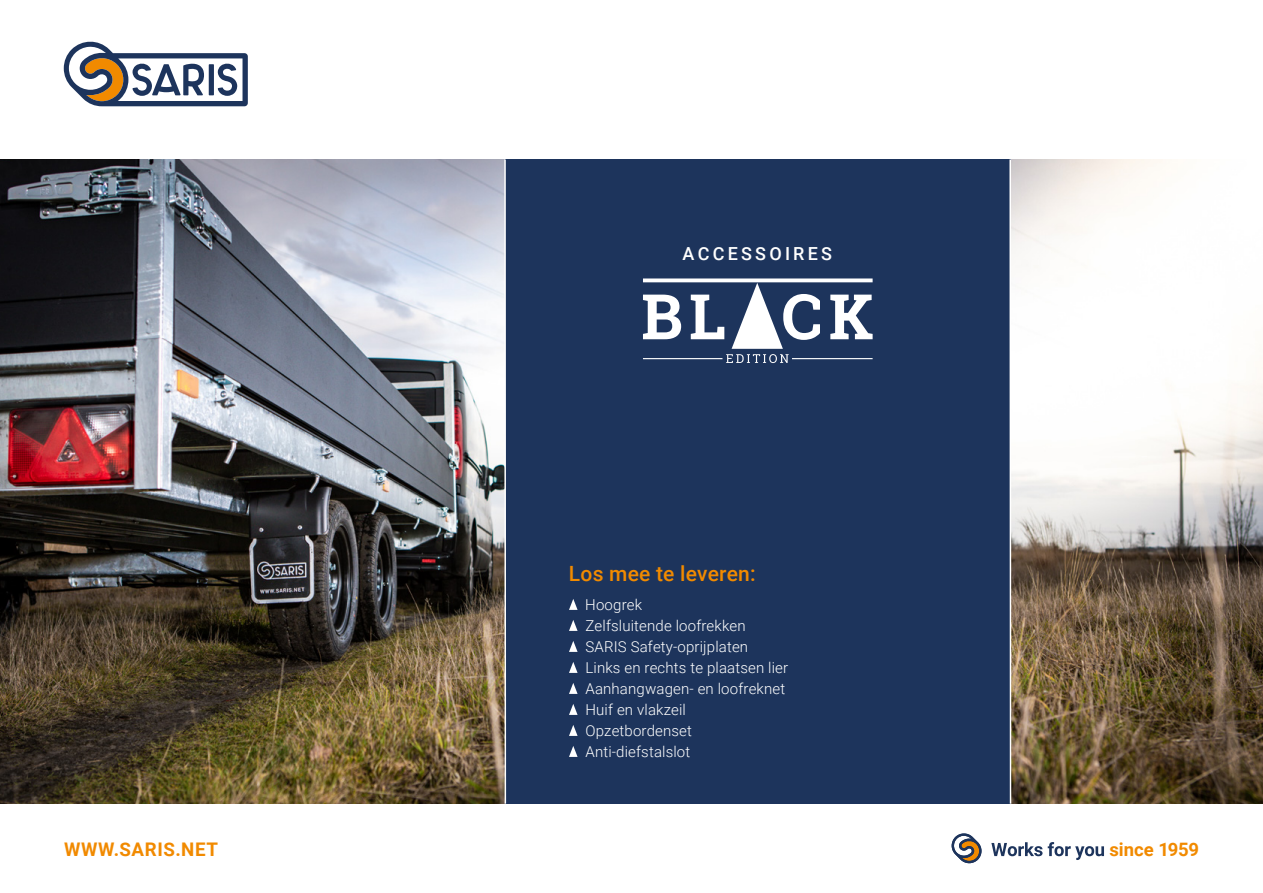
<style>
.page{position:relative;width:1263px;height:893px;background:#fff}
.page>*{position:absolute;margin:0;border:0;box-sizing:border-box;transform-origin:0 0}
.t1{font:500 21px "Roboto";letter-spacing:.01em;color:#f18a00}
.t2{font:700 18.75px "Roboto";letter-spacing:.035em;color:#f18a00}
.t3{font:700 18.45px "Roboto";color:#f18a00}
.t4{font:500 18px "Roboto";letter-spacing:.18em;color:#fff}
.t5{font:300 15px/21px "Roboto";letter-spacing:.01em;color:#fff}
</style>
<div class="page">
<svg style="left:64px;top:42px;width:184px;height:64px"></svg>
<svg style="left:991px;top:842px;width:51px;height:14px"></svg>
<svg style="left:1048px;top:842px;width:56px;height:18px"></svg>
<svg style="left:952px;top:833px;width:29px;height:30px"></svg>
<img style="left:0;top:159px;width:504px;height:645px">
<img style="left:1011px;top:159px;width:252px;height:645px">
<div style="left:505px;top:159px;width:505px;height:645px;background:#1d345c"></div>
<svg style="left:643px;top:278px;width:230px;height:4px"></svg>
<svg style="left:643px;top:283px;width:230px;height:80px"></svg>
<svg style="left:569px;top:599px;width:9px;height:11px"></svg>
<svg style="left:569px;top:620px;width:9px;height:11px"></svg>
<svg style="left:569px;top:641px;width:9px;height:11px"></svg>
<svg style="left:569px;top:662px;width:9px;height:11px"></svg>
<svg style="left:569px;top:683px;width:9px;height:11px"></svg>
<svg style="left:569px;top:704px;width:9px;height:11px"></svg>
<svg style="left:569px;top:725px;width:9px;height:11px"></svg>
<svg style="left:569px;top:746px;width:9px;height:11px"></svg>
<hr style="left:1009px;top:159px;width:2px;height:645px;background:#fff">
<hr style="left:504px;top:159px;width:2px;height:645px;background:#fff">
<p class="t4" style="left:682px;top:241px;width:151px">ACCESSOIRES</p>
<h1 class="t1" style="left:569px;top:559px;width:188px">Los mee te leveren:</h1>
<p class="t5" style="left:585px;top:593px;width:204px">Hoogrek<br>Zelfsluitende loofrekken<br>SARIS Safety-oprijplaten<br>Links en rechts te plaatsen lier<br>Aanhangwagen- en loofreknet<br>Huif en vlakzeil<br>Opzetbordenset<br>Anti-diefstalslot</p>
<p class="t2" style="left:64px;top:836px;width:156px">WWW.SARIS.NET</p>
<p class="t3" style="left:1109px;top:836px;width:91px">since 1959</p>
</div>
